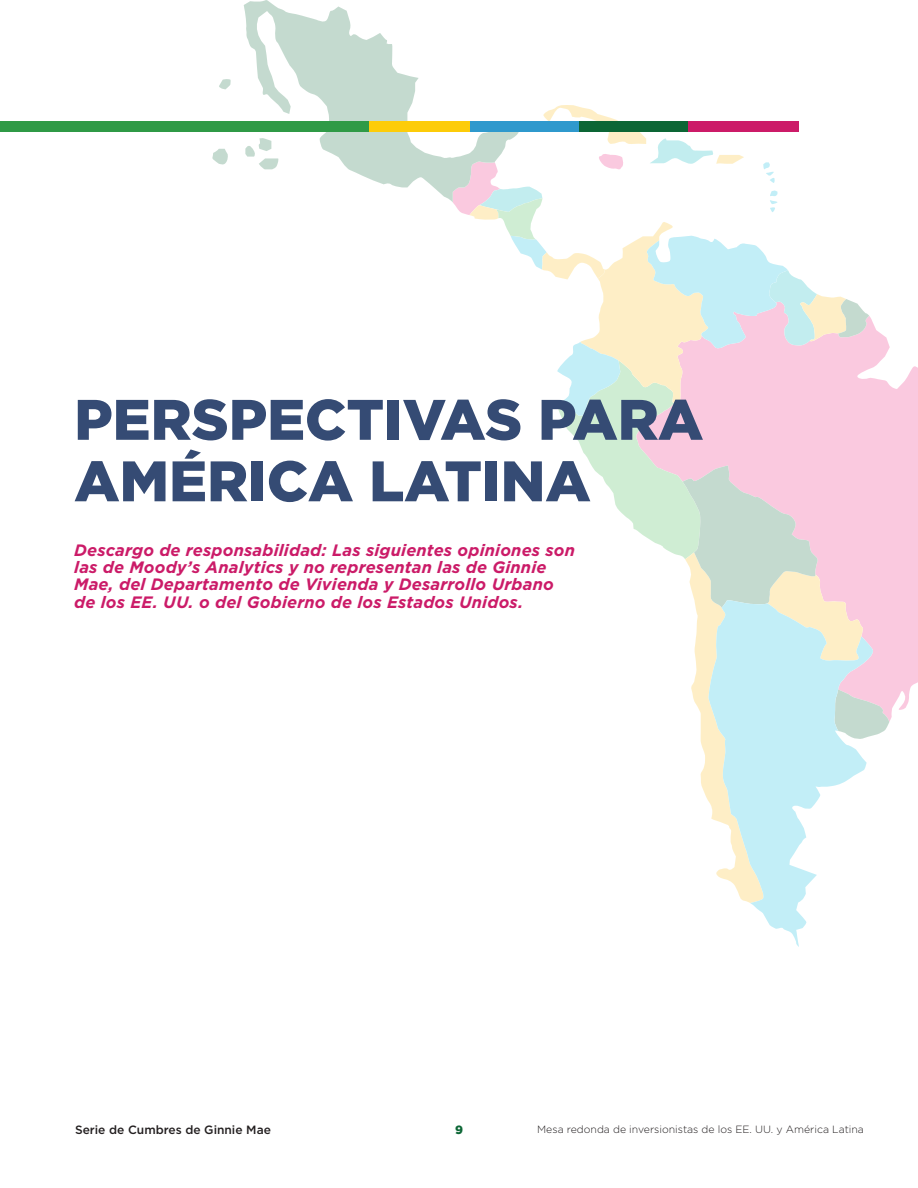
<style>
.page{position:relative;width:918px;height:1188px;background:#fff}
.page>*{position:absolute;margin:0;border:0;box-sizing:border-box;transform-origin:0 0}
.t1{font:900 57px/61.5px "Gotham";color:#354b74}
.Sources-graph{font:italic 700 16.5px/17.2px "Gotham";letter-spacing:.01em;color:#cb1b68}
.t2{font:500 12px "Gotham";color:#231f20}
.t3{font:900 12px "Gotham";color:#0d6736}
.t4{font:300 10.5px "Gotham";color:#231f20}
</style>
<div class="page">
<svg style="left:889px;top:346px;width:29px;height:376px;fill:#fac9df"></svg>
<svg style="left:219px;top:79px;width:12px;height:10px"></svg>
<svg style="left:212px;top:149px;width:16px;height:16px"></svg>
<svg style="left:244px;top:0;width:209px;height:202px"></svg>
<svg style="left:453px;top:105px;width:436px;height:695px"></svg>
<svg style="left:708px;top:599px;width:169px;height:348px;fill:#c4eef7"></svg>
<div style="left:73px;top:121px;width:725px;height:10px;background:#cc1b68"></div>
<div style="left:4px;top:121px;width:684px;height:10px;background:#0c6635"></div>
<div style="left:0;top:121px;width:578px;height:10px;background:#2f99cd"></div>
<div style="left:0;top:121px;width:469px;height:10px;background:#fdcc09"></div>
<div style="left:0;top:121px;width:369px;height:10px;background:#2f9a46"></div>
<p class="t1" style="left:74px;top:388px;width:631px">PERSPECTIVAS PARA<br>AMÉRICA LATINA</p>
<p class="Sources-graph" style="left:74px;top:541px;width:502px">Descargo de responsabilidad: Las siguientes opiniones son las de Moody’s Analytics y no representan las de Ginnie Mae, del Departamento de Vivienda y Desarrollo Urbano de los EE. UU. o del Gobierno de los Estados Unidos.</p>
<p class="t2" style="left:75px;top:1121px;width:197px">Serie de Cumbres de Ginnie Mae</p>
<p class="t3" style="left:455px;top:1121px;width:9px">9</p>
<p class="t4" style="left:537px;top:1123px;width:328px">Mesa redonda de inversionistas de los EE. UU. y América Latina</p>
</div>
